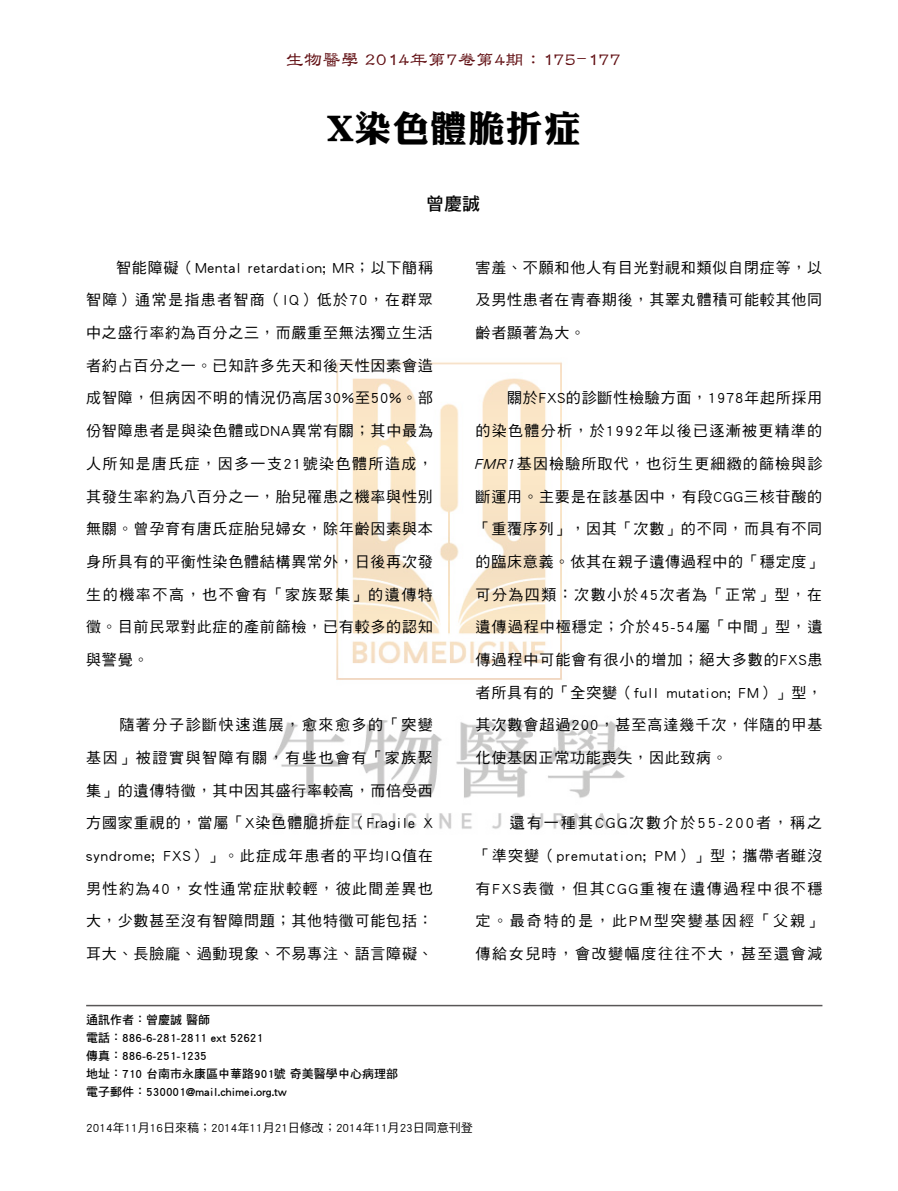
<style>
.page{position:relative;width:898px;height:1191px;background:#fff}
.page>*{position:absolute;margin:0;border:0;box-sizing:border-box;transform-origin:0 0}
.t1{font:36px "DF Li King Hei XB HK BF";letter-spacing:.05em;color:#000}
.t2{font:18px "DF Li Shu W7 HK BF";letter-spacing:.02em;color:#610f13;scale:1.2 1}
.t3{font:18px "DF Hei Std W7";color:#000}
.t4{font:15px/32.7px "DF Hei Std W5";letter-spacing:.05em;color:#000;text-align:justify}
.t5{font:12px/18px "DF Hei Std W7";color:#000}
.t6{font:12px "DF Hei Std W5";color:#000}
.s1{font-family:"DF Li Shu W5 HKP BF"}
.s2{font-style:italic}
</style>
<div class="page">
<img style="left:271px;top:362px;width:356px;height:467px">
<hr style="left:86px;top:1004px;width:736px;height:2px;background:#595757">
<p class="t2" style="left:286px;top:50px;width:280px"><span class="s1">生物醫學</span> 2014<span class="s1">年第</span>7<span class="s1">卷第</span>4<span class="s1">期：</span>175-177</p>
<h1 class="t1" style="left:326px;top:111px;width:255px">X染色體脆折症</h1>
<p class="t3" style="left:426px;top:194px;width:55px">曾慶誠</p>
<p class="t4" style="left:86px;top:251px;width:348px">　　智能障礙（Mental retardation; MR；以下簡稱智障）通常是指患者智商（IQ）低於70，在群眾中之盛行率約為百分之三，而嚴重至無法獨立生活者約占百分之一。已知許多先天和後天性因素會造成智障，但病因不明的情況仍高居30%至50%。部份智障患者是與染色體或DNA異常有關；其中最為人所知是唐氏症，因多一支21號染色體所造成，其發生率約為八百分之一，胎兒罹患之機率與性別無關。曾孕育有唐氏症胎兒婦女，除年齡因素與本身所具有的平衡性染色體結構異常外，日後再次發生的機率不高，也不會有「家族聚集」的遺傳特徵。目前民眾對此症的產前篩檢，已有較多的認知與警覺。</p>
<p class="t4" style="left:86px;top:708px;width:348px">　　隨著分子診斷快速進展，愈來愈多的「突變基因」被證實與智障有關，有些也會有「家族聚集」的遺傳特徵，其中因其盛行率較高，而倍受西方國家重視的，當屬「X染色體脆折症（Fragile X syndrome; FXS）」。此症成年患者的平均IQ值在男性約為40，女性通常症狀較輕，彼此間差異也大，少數甚至沒有智障問題；其他特徵可能包括：耳大、長臉龐、過動現象、不易專注、語言障礙、</p>
<p class="t4" style="left:475px;top:251px;width:348px">害羞、不願和他人有目光對視和類似自閉症等，以及男性患者在青春期後，其睪丸體積可能較其他同齡者顯著為大。</p>
<p class="t4" style="left:474px;top:381px;width:350px">　　關於FXS的診斷性檢驗方面，1978年起所採用的染色體分析，於1992年以後已逐漸被更精準的<span class="s2">FMR1</span>基因檢驗所取代，也衍生更細緻的篩檢與診斷運用。主要是在該基因中，有段CGG三核苷酸的「重覆序列」，因其「次數」的不同，而具有不同的臨床意義。依其在親子遺傳過程中的「穩定度」可分為四類：次數小於45次者為「正常」型，在遺傳過程中極穩定；介於45-54屬「中間」型，遺傳過程中可能會有很小的增加；絕大多數的FXS患者所具有的「全突變（full mutation; FM）」型，其次數會超過200，甚至高達幾千次，伴隨的甲基化使基因正常功能喪失，因此致病。</p>
<p class="t4" style="left:475px;top:806px;width:348px">　　還有一種其CGG次數介於55-200者，稱之「準突變（premutation; PM）」型；攜帶者雖沒有FXS表徵，但其CGG重複在遺傳過程中很不穩定。最奇特的是，此PM型突變基因經「父親」傳給女兒時，會改變幅度往往不大，甚至還會減</p>
<p class="t5" style="left:86px;top:1010px;width:313px">通訊作者：曾慶誠 醫師<br>電話：886-6-281-2811 ext 52621<br>傳真：886-6-251-1235<br>地址：710 台南市永康區中華路901號 奇美醫學中心病理部電子郵件：530001@mail.chimei.org.tw</p>
<p class="t6" style="left:86px;top:1121px;width:388px">2014年11月16日來稿；2014年11月21日修改；2014年11月23日同意刊登</p>
</div>
